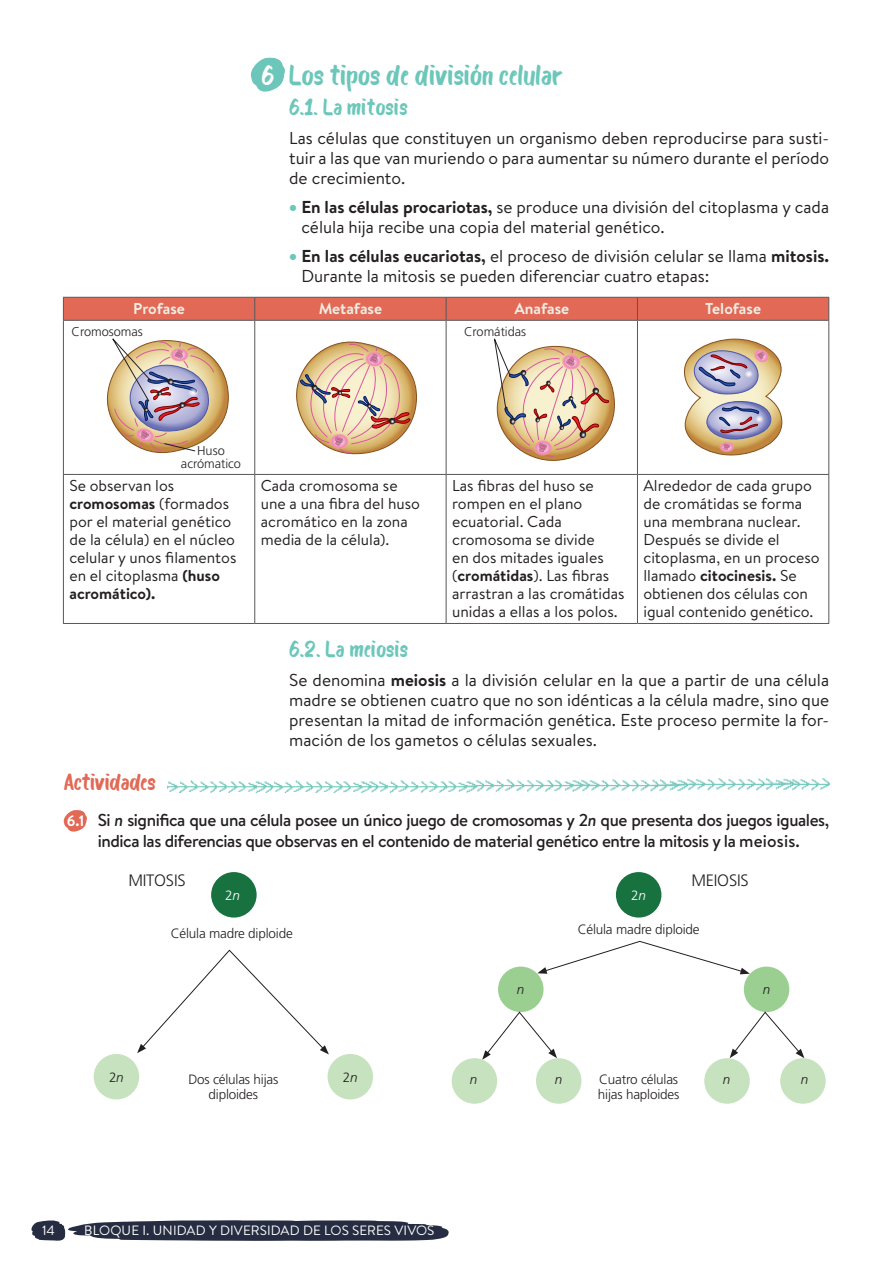
<style>
.page{position:relative;width:893px;height:1263px;background:#fff}
.page>*{position:absolute;margin:0;border:0;box-sizing:border-box;transform-origin:0 0}
._01_Punto{font:27.75px "Bosk";color:#6cc7ba}
.t1{font:27px "Bosk";color:#fff}
._01-TERCER_ORDEN{font:22.5px "Bosk";letter-spacing:.01em;color:#6cc7ba}
.t2{font:22.5px "Bosk";letter-spacing:-.015em;color:#e16956}
._02_Texto{font:17.25px/20.2px "Brandon Text";color:#231f20;text-align:justify}
._05_Actividades_preg{font:500 17.25px/20.2px "Brandon Text";letter-spacing:-.025em;color:#231f20}
._01_LEYENDAS{font:300 16.5px "Frutiger LT Pro";letter-spacing:-.015em;color:#231f20}
._04_Texto_tabla{font:15.75px/18px "Brandon Text";color:#231f20}
._03_Cabecera_tabla{font:700 15.75px "Brandon Text";color:#f1ece2}
.t3{font:700 15px "Brandon Text";color:#fff}
._01_LEYENDAS-2{font:300 13.5px/15px "Frutiger LT Pro";letter-spacing:-.015em;color:#231f20;text-align:center}
.t4{font:13.5px "Brandon Text";letter-spacing:.01em;color:#fff}
._01_LEYENDAS-3{font:italic 300 13.5px "Frutiger LT Pro";color:#231f20}
._01_LEYENDAS-4{font:300 13.5px "Frutiger LT Pro";color:#fff}
._01_TEXTO_GENERAL_11{font:300 12.75px "Frutiger LT Pro";color:#231f20}
.s1{color:#6cc7ba}
.s2{font-weight:700}
.s3{font-style:italic}
</style>
<div class="page">
<svg style="left:31px;top:1220px;width:418px;height:21px;background:#454a5c"></svg>
<svg style="left:63px;top:297px;width:766px;height:23px;background:#da6856"></svg>
<hr style="left:63px;top:320px;width:192px;height:1px;background:#57585a">
<hr style="left:63px;top:321px;width:1px;height:153px;background:#57585a">
<hr style="left:255px;top:320px;width:191px;height:1px;background:#57585a">
<hr style="left:254px;top:321px;width:1px;height:153px;background:#57585a">
<hr style="left:446px;top:320px;width:191px;height:1px;background:#57585a">
<hr style="left:446px;top:321px;width:1px;height:153px;background:#57585a">
<hr style="left:637px;top:320px;width:192px;height:1px;background:#57585a">
<hr style="left:637px;top:321px;width:1px;height:153px;background:#57585a">
<hr style="left:828px;top:321px;width:1px;height:153px;background:#57585a">
<hr style="left:63px;top:474px;width:192px;height:1px;background:#57585a">
<hr style="left:63px;top:475px;width:1px;height:148px;background:#57585a">
<hr style="left:255px;top:474px;width:191px;height:1px;background:#57585a">
<hr style="left:254px;top:475px;width:1px;height:148px;background:#57585a">
<hr style="left:446px;top:474px;width:191px;height:1px;background:#57585a">
<hr style="left:446px;top:475px;width:1px;height:148px;background:#57585a">
<hr style="left:637px;top:474px;width:192px;height:1px;background:#57585a">
<hr style="left:637px;top:475px;width:1px;height:148px;background:#57585a">
<hr style="left:828px;top:475px;width:1px;height:148px;background:#57585a">
<hr style="left:63px;top:623px;width:192px;height:1px;background:#57585a">
<hr style="left:255px;top:623px;width:191px;height:1px;background:#57585a">
<hr style="left:446px;top:623px;width:191px;height:1px;background:#57585a">
<hr style="left:637px;top:623px;width:192px;height:1px;background:#57585a">
<img style="left:106px;top:338px;width:123px;height:116px">
<svg style="left:296px;top:341px;width:121px;height:114px"></svg>
<img style="left:494px;top:338px;width:121px;height:123px">
<svg style="left:684px;top:338px;width:99px;height:118px"></svg>
<svg style="left:251px;top:57px;width:34px;height:35px"></svg>
<img style="left:167px;top:778px;width:662px;height:14px">
<svg style="left:64px;top:810px;width:23px;height:22px"></svg>
<div style="left:211px;top:872px;width:46px;height:45px;background:#177240;border-radius:50%"></div>
<div style="left:616px;top:872px;width:45px;height:45px;background:#177240;border-radius:50%"></div>
<div style="left:94px;top:1054px;width:45px;height:45px;background:#c7e2be;border-radius:50%"></div>
<div style="left:328px;top:1054px;width:45px;height:45px;background:#c7e2be;border-radius:50%"></div>
<svg style="left:137px;top:949px;width:192px;height:105px"></svg>
<svg style="left:537px;top:940px;width:213px;height:34px"></svg>
<div style="left:498px;top:966px;width:45px;height:46px;background:#9bcf91;border-radius:50%"></div>
<svg style="left:482px;top:1011px;width:75px;height:49px"></svg>
<div style="left:452px;top:1058px;width:45px;height:46px;background:#c7e2be;border-radius:50%"></div>
<div style="left:536px;top:1058px;width:45px;height:46px;background:#c7e2be;border-radius:50%"></div>
<div style="left:744px;top:966px;width:45px;height:46px;background:#9bcf91;border-radius:50%"></div>
<svg style="left:730px;top:1011px;width:74px;height:47px"></svg>
<div style="left:704px;top:1058px;width:46px;height:46px;background:#c7e2be;border-radius:50%"></div>
<div style="left:780px;top:1058px;width:46px;height:46px;background:#c7e2be;border-radius:50%"></div>
<p class="t1" style="left:262px;top:58px;width:14px">6</p>
<p class="_01_Punto" style="left:289px;top:57px;width:275px">Los tipos de división celular</p>
<p class="_01-TERCER_ORDEN" style="left:289px;top:93px;width:120px">6.1. La mitosis</p>
<p class="_02_Texto" style="left:289px;top:127px;width:542px">Las células que constituyen un organismo deben reproducirse para susti&shy;tuir a las que van muriendo o para aumentar su número durante el período de crecimiento.</p>
<p class="_02_Texto" style="left:301px;top:196px;width:529px;text-indent:-12px"><span class="s1">•</span> <span class="s2">En las células procariotas,</span> se produce una división del citoplasma y cada célula hija recibe una copia del material genético.</p>
<p class="_02_Texto" style="left:301px;top:245px;width:529px;text-indent:-12px"><span class="s1">•</span> <span class="s2">En las células eucariotas,</span> el proceso de división celular se llama <span class="s2">mitosis.<br></span>Durante la mitosis se pueden diferenciar cuatro etapas:</p>
<p class="_03_Cabecera_tabla" style="left:133px;top:298px;width:53px">Profase</p>
<p class="_03_Cabecera_tabla" style="left:319px;top:298px;width:65px">Metafase</p>
<p class="_03_Cabecera_tabla" style="left:514px;top:298px;width:56px">Anafase</p>
<p class="_03_Cabecera_tabla" style="left:705px;top:298px;width:57px">Telofase</p>
<p class="_01_TEXTO_GENERAL_11" style="left:72px;top:324px;width:73px">Cromosomas</p>
<p class="_01_TEXTO_GENERAL_11" style="left:464px;top:324px;width:64px">Cromátidas</p>
<p class="_01_TEXTO_GENERAL_11" style="left:197px;top:443px;width:29px">Huso</p>
<p class="_01_TEXTO_GENERAL_11" style="left:181px;top:457px;width:61px">acrómatico</p>
<p class="_04_Texto_tabla" style="left:69px;top:476px;width:169px">Se observan los <span class="s2">cromosomas</span> (formados por el material genético de la célula) en el núcleo celular y unos filamentos en el citoplasma <span class="s2">(huso acromático).</span></p>
<p class="_04_Texto_tabla" style="left:261px;top:476px;width:161px">Cada cromosoma se une a una fibra del huso acromático en la zona media de la célula).</p>
<p class="_04_Texto_tabla" style="left:452px;top:476px;width:174px">Las fibras del huso se rompen en el plano ecuatorial. Cada cromosoma se divide<br>en dos mitades iguales (<span class="s2">cromátidas</span>). Las fibras arrastran a las cromátidas unidas a ellas a los polos.</p>
<p class="_04_Texto_tabla" style="left:643px;top:476px;width:178px">Alrededor de cada grupo de cromátidas se forma una membrana nuclear.<br>Después se divide el citoplasma, en un proceso llamado <span class="s2">citocinesis.</span> Se obtienen dos células con igual contenido genético.</p>
<p class="_01-TERCER_ORDEN" style="left:289px;top:635px;width:121px">6.2. La meiosis</p>
<p class="_02_Texto" style="left:289px;top:669px;width:542px">Se denomina <span class="s2">meiosis</span> a la división celular en la que a partir de una célula madre se obtienen cuatro que no son idénticas a la célula madre, sino que presentan la mitad de información genética. Este proceso permite la for&shy;mación de los gametos o células sexuales.</p>
<p class="t2" style="left:64px;top:768px;width:94px">Actividades</p>
<p class="t3" style="left:67px;top:810px;width:19px">6.1</p>
<p class="_05_Actividades_preg" style="left:98px;top:810px;width:733px">Si <span class="s3">n</span> significa que una célula posee un único juego de cromosomas y 2<span class="s3">n</span> que presenta dos juegos iguales, indica las diferencias que observas en el contenido de material genético entre la mitosis y la meiosis.</p>
<p class="_01_LEYENDAS" style="left:128px;top:870px;width:59px">MITOSIS</p>
<p class="_01_LEYENDAS" style="left:691px;top:870px;width:59px">MEIOSIS</p>
<p class="_01_LEYENDAS-4" style="left:225px;top:887px;width:16px">2<span class="s3">n</span></p>
<p class="_01_LEYENDAS-4" style="left:631px;top:887px;width:16px">2<span class="s3">n</span></p>
<p class="_01_LEYENDAS-2" style="left:171px;top:926px;width:124px">Célula madre diploide</p>
<p class="_01_LEYENDAS-2" style="left:578px;top:922px;width:124px">Célula madre diploide</p>
<p class="_01_LEYENDAS-3" style="left:517px;top:982px;width:9px">n</p>
<p class="_01_LEYENDAS-3" style="left:763px;top:982px;width:9px">n</p>
<p class="_01_LEYENDAS-2" style="left:109px;top:1070px;width:16px">2<span class="s3">n</span></p>
<p class="_01_LEYENDAS-2" style="left:343px;top:1070px;width:16px">2<span class="s3">n</span></p>
<p class="_01_LEYENDAS-2" style="left:188px;top:1072px;width:91px">Dos células hijas diploides</p>
<p class="_01_LEYENDAS-3" style="left:470px;top:1071px;width:9px">n</p>
<p class="_01_LEYENDAS-3" style="left:555px;top:1071px;width:9px">n</p>
<p class="_01_LEYENDAS-2" style="left:599px;top:1072px;width:81px">Cuatro células</p>
<p class="_01_LEYENDAS-3" style="left:723px;top:1071px;width:9px">n</p>
<p class="_01_LEYENDAS-3" style="left:801px;top:1071px;width:9px">n</p>
<p class="_01_LEYENDAS-2" style="left:598px;top:1087px;width:83px">hijas haploides</p>
<p class="t4" style="left:42px;top:1221px;width:14px">14</p>
<p class="t4" style="left:84px;top:1221px;width:352px">BLOQUE I. UNIDAD Y DIVERSIDAD DE LOS SERES VIVOS</p>
</div>
